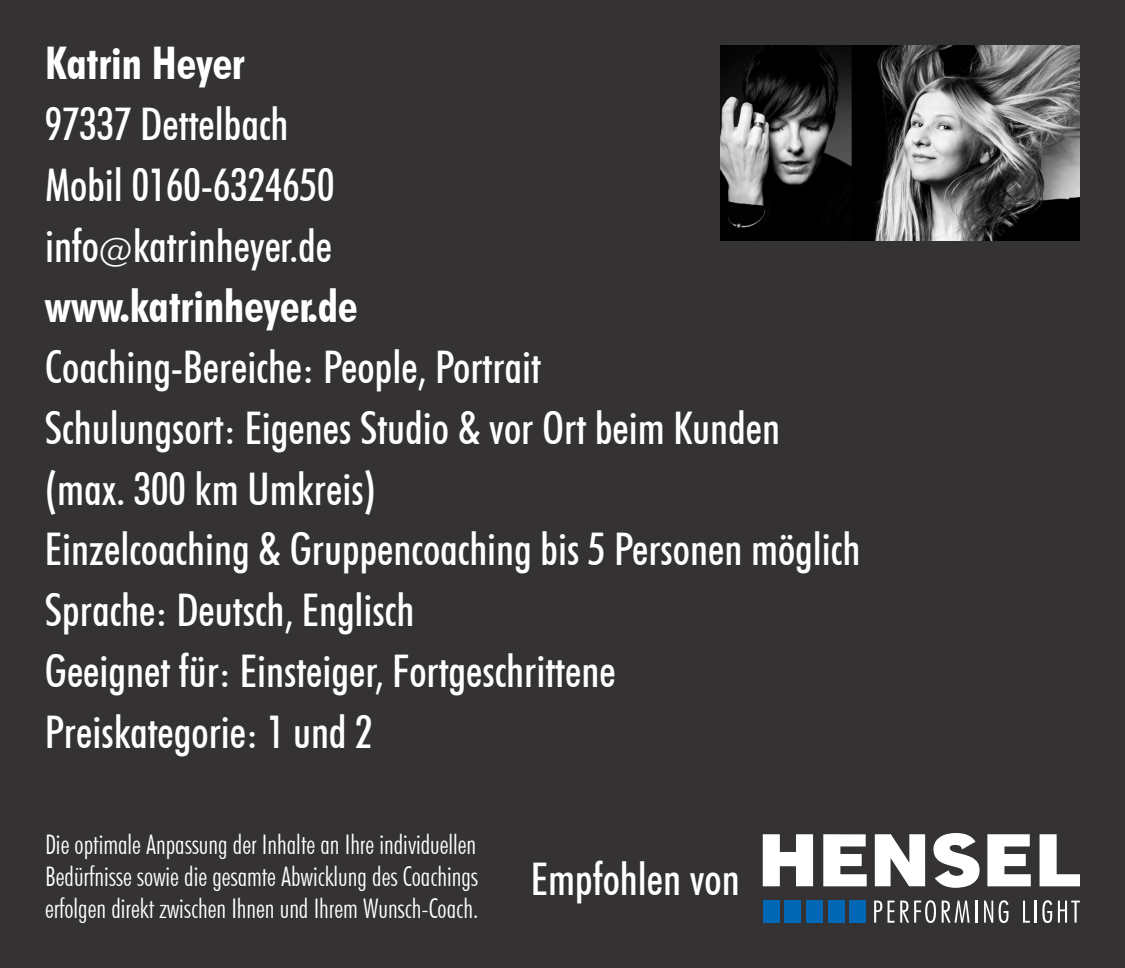
<style>
.page{position:relative;width:1125px;height:968px;background:#343232}
.page>*{position:absolute;margin:0;border:0;box-sizing:border-box;transform-origin:0 0}
.t1{font:500 condensed 45px/60.8px "Futura BT";color:#fff}
.t2{font:700 condensed 45px "Futura BT";color:#fff}
.t3{font:300 condensed 27px/32.4px "Futura BT";color:#fff;text-align:justify}
.s1{font-size:33.75px}
.s2{font-weight:700}
</style>
<div class="page">
<img style="left:720px;top:45px;width:360px;height:195px">
<svg style="left:763px;top:834px;width:50px;height:52px"></svg>
<svg style="left:875px;top:834px;width:50px;height:52px"></svg>
<svg style="left:987px;top:834px;width:44px;height:52px"></svg>
<svg style="left:823px;top:834px;width:44px;height:52px"></svg>
<svg style="left:933px;top:833px;width:47px;height:54px"></svg>
<svg style="left:1040px;top:834px;width:40px;height:52px"></svg>
<svg style="left:874px;top:900px;width:8px;height:22px"></svg>
<svg style="left:888px;top:900px;width:6px;height:22px"></svg>
<svg style="left:900px;top:900px;width:36px;height:22px"></svg>
<svg style="left:942px;top:900px;width:28px;height:22px"></svg>
<hr style="left:975px;top:900px;width:2px;height:22px;background:#fff">
<svg style="left:984px;top:900px;width:9px;height:22px"></svg>
<svg style="left:999px;top:900px;width:9px;height:22px"></svg>
<svg style="left:1023px;top:900px;width:7px;height:22px"></svg>
<hr style="left:1035px;top:900px;width:2px;height:22px;background:#fff">
<svg style="left:1042px;top:900px;width:10px;height:22px"></svg>
<svg style="left:1058px;top:900px;width:22px;height:22px"></svg>
<div style="left:763px;top:900px;width:17px;height:22px;background:#0068b4"></div>
<div style="left:784px;top:900px;width:17px;height:22px;background:#0068b4"></div>
<div style="left:806px;top:900px;width:17px;height:22px;background:#0068b4"></div>
<div style="left:828px;top:900px;width:17px;height:22px;background:#0068b4"></div>
<div style="left:850px;top:900px;width:16px;height:22px;background:#0068b4"></div>
<p class="t2" style="left:45px;top:36px;width:201px">Katrin Heyer</p>
<p class="t1" style="left:45px;top:93px;width:314px">97337 Dettelbach<br>Mobil 0160-6324650 info<span class="s1">@</span>katrinheyer.de <span class="s2">www.katrinheyer.de</span></p>
<p class="t1" style="left:45px;top:336px;width:817px">Coaching-Bereiche: People, Portrait<br>Schulungsort: Eigenes Studio &amp; vor Ort beim Kunden (max. 300 km Umkreis)<br>Einzelcoaching &amp; Gruppencoaching bis 5 Personen möglich Sprache: Deutsch, Englisch<br>Geeignet für: Einsteiger, Fortgeschrittene<br>Preiskategorie: 1 und 2</p>
<p class="t3" style="left:45px;top:827px;width:435px">Die optimale Anpassung der Inhalte an Ihre individuellen Bedürfnisse sowie die gesamte Abwicklung des Coachings erfolgen direkt zwischen Ihnen und Ihrem Wunsch-Coach.</p>
<p class="t1" style="left:531px;top:848px;width:210px">Empfohlen von</p>
</div>
